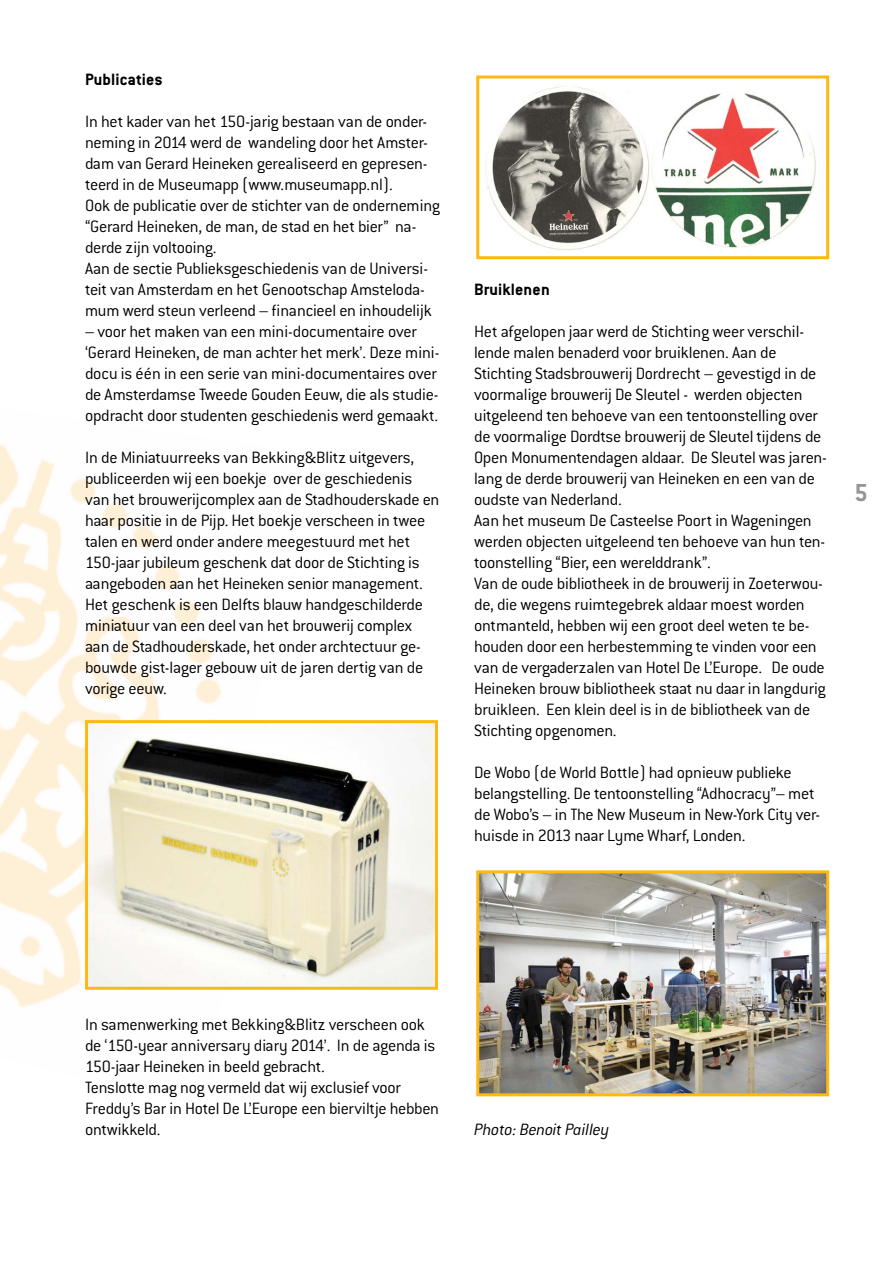
<style>
.page{position:relative;width:893px;height:1263px;background:#fff}
.page>*{position:absolute;margin:0;border:0;box-sizing:border-box;transform-origin:0 0}
.t1{font:700 27px "Conduit ITC";color:#939598}
.t2{font:300 18px/21px "Conduit ITC";letter-spacing:-.015em;color:#000}
.t3{font:700 18px "Conduit ITC";letter-spacing:.01em;color:#000}
.t4{font:italic 300 18px "Conduit ITC";letter-spacing:-.015em;color:#000}
</style>
<div class="page">
<img style="left:0;top:445px;width:221px;height:562px">
<img style="left:89px;top:724px;width:345px;height:262px">
<div style="left:85px;top:720px;width:353px;height:270px;border:3px solid #fdb913"></div>
<img style="left:485px;top:86px;width:331px;height:165px">
<div style="left:476px;top:75px;width:353px;height:184px;border:3px solid #fdb913"></div>
<img style="left:480px;top:874px;width:345px;height:218px">
<div style="left:476px;top:870px;width:353px;height:226px;border:3px solid #fdb913"></div>
<p class="t3" style="left:85px;top:68px;width:79px">Publicaties</p>
<p class="t2" style="left:85px;top:110px;width:357px">In het kader van het 150-jarig bestaan van de onder&shy;neming in 2014 werd de wandeling door het Amster&shy;dam van Gerard Heineken gerealiseerd en gepresen&shy;teerd in de Museumapp (www.museumapp.nl).<br>Ook de publicatie over de stichter van de onderneming “Gerard Heineken, de man, de stad en het bier” na&shy;derde zijn voltooing.<br>Aan de sectie Publieksgeschiedenis van de Universi&shy;teit van Amsterdam en het Genootschap Amsteloda&shy;mum werd steun verleend – financieel en inhoudelijk</p>
<p class="t2" style="left:85px;top:320px;width:356px">– voor het maken van een mini-documentaire over ‘Gerard Heineken, de man achter het merk’. Deze mini&shy;docu is één in een serie van mini-documentaires over de Amsterdamse Tweede Gouden Eeuw, die als studie&shy;opdracht door studenten geschiedenis werd gemaakt.</p>
<p class="t2" style="left:85px;top:447px;width:356px">In de Miniatuurreeks van Bekking&amp;Blitz uitgevers, publiceerden wij een boekje over de geschiedenis van het brouwerijcomplex aan de Stadhouderskade en haar positie in de Pijp. Het boekje verscheen in twee talen en werd onder andere meegestuurd met het 150-jaar jubileum geschenk dat door de Stichting is aangeboden aan het Heineken senior management.<br>Het geschenk is een Delfts blauw handgeschilderde miniatuur van een deel van het brouwerij complex aan de Stadhouderskade, het onder archtectuur ge&shy;bouwde gist-lager gebouw uit de jaren dertig van de vorige eeuw.</p>
<p class="t3" style="left:474px;top:279px;width:77px">Bruiklenen</p>
<p class="t2" style="left:474px;top:321px;width:354px">Het afgelopen jaar werd de Stichting weer verschil&shy;lende malen benaderd voor bruiklenen. Aan de Stichting Stadsbrouwerij Dordrecht – gevestigd in de voormalige brouwerij De Sleutel - werden objecten uitgeleend ten behoeve van een tentoonstelling over de voormalige Dordtse brouwerij de Sleutel tijdens de Open Monumentendagen aldaar. De Sleutel was jaren&shy;lang de derde brouwerij van Heineken en een van de oudste van Nederland.<br>Aan het museum De Casteelse Poort in Wageningen werden objecten uitgeleend ten behoeve van hun ten&shy;toonstelling “Bier, een werelddrank”.<br>Van de oude bibliotheek in de brouwerij in Zoeterwou&shy;de, die wegens ruimtegebrek aldaar moest worden ontmanteld, hebben wij een groot deel weten te be&shy;houden door een herbestemming te vinden voor een van de vergaderzalen van Hotel De L’Europe. De oude Heineken brouw bibliotheek staat nu daar in langdurig bruikleen. Een klein deel is in de bibliotheek van de Stichting opgenomen.</p>
<p class="t2" style="left:474px;top:762px;width:347px">De Wobo (de World Bottle) had opnieuw publieke belangstelling. De tentoonstelling “Adhocracy”– met de Wobo’s – in The New Museum in New-York City ver&shy;huisde in 2013 naar Lyme Wharf, Londen.</p>
<h1 class="t1" style="left:854px;top:477px;width:15px">5</h1>
<p class="t2" style="left:85px;top:1014px;width:356px">In samenwerking met Bekking&amp;Blitz verscheen ook de ‘150-year anniversary diary 2014’. In de agenda is 150-jaar Heineken in beeld gebracht.<br>Tenslotte mag nog vermeld dat wij exclusief voor Freddy’s Bar in Hotel De L’Europe een bierviltje hebben ontwikkeld.</p>
<p class="t4" style="left:474px;top:1119px;width:137px">Photo: Benoit Pailley</p>
</div>
